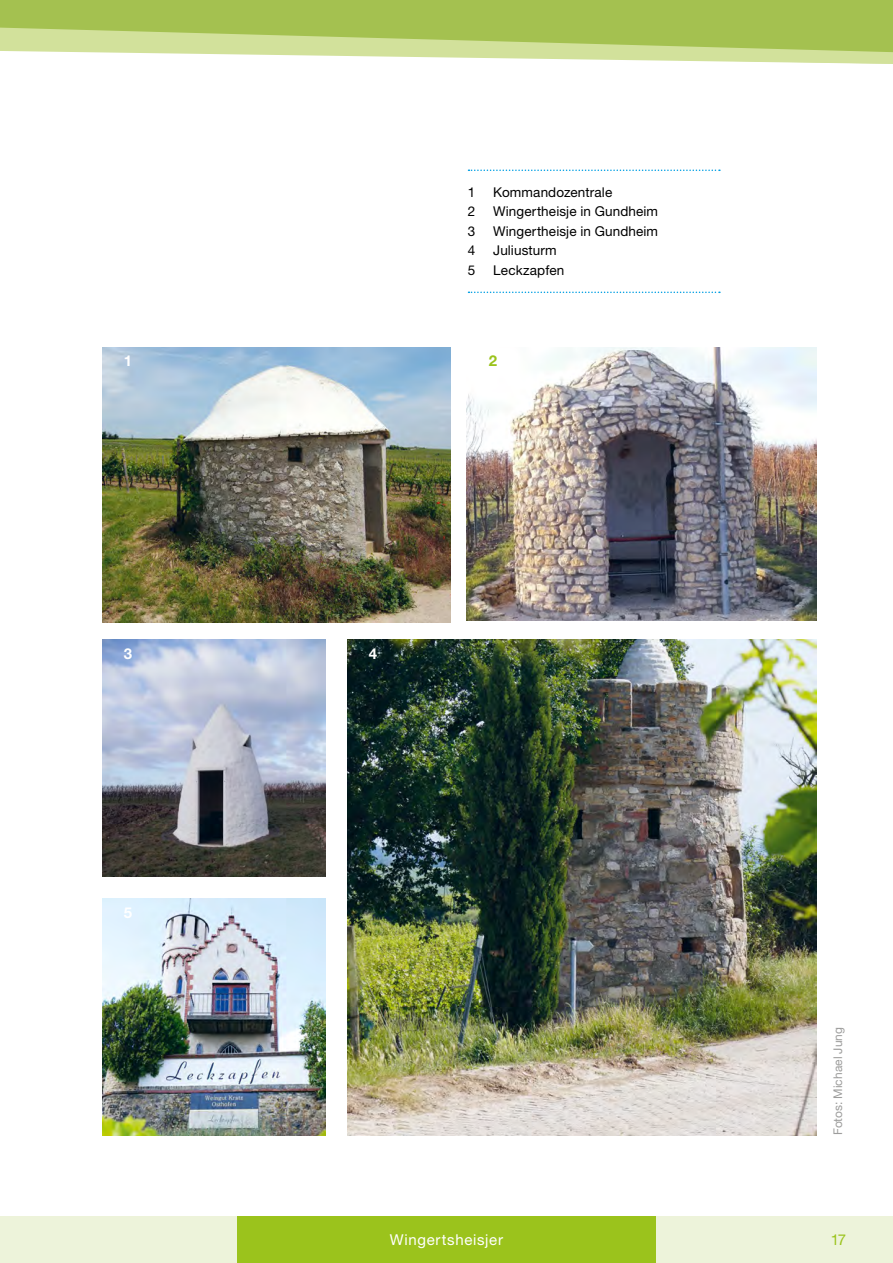
<style>
.page{position:relative;width:893px;height:1263px;background:#fff}
.page>*{position:absolute;margin:0;border:0;box-sizing:border-box;transform-origin:0 0}
.t1{font:15px "Helvetica Neue LT Pro";letter-spacing:.045em;color:#fff}
.t2{font:700 15px "Helvetica Neue LT Pro";color:#fff}
.t3{font:15px "Helvetica Neue LT Pro";color:#9bc31c}
.t4{font:700 15px "Helvetica Neue LT Pro";color:#9bc31c}
.t5{font:13.5px "Helvetica Neue LT Pro";letter-spacing:.01em;color:#000}
.t6{font:12px "Helvetica Neue LT Pro";color:#9d9d9c}
</style>
<div class="page">
<div style="left:0;top:1216px;width:893px;height:47px;background:#edf3da"></div>
<div style="left:237px;top:1216px;width:419px;height:47px;background:#9bc31c"></div>
<img style="left:347px;top:640px;width:469px;height:496px">
<img style="left:102px;top:899px;width:224px;height:237px">
<img style="left:102px;top:640px;width:224px;height:237px">
<img style="left:467px;top:347px;width:349px;height:274px">
<img style="left:102px;top:347px;width:349px;height:275px">
<svg style="left:217px;top:54px;width:676px;height:10px"></svg>
<svg style="left:0;top:0;width:893px;height:54px;background:#b0c964"></svg>
<svg style="left:468px;top:170px;width:252px;height:1px"></svg>
<svg style="left:468px;top:292px;width:252px;height:1px"></svg>
<p class="t5" style="left:468px;top:183px;width:9px">1</p>
<p class="t5" style="left:493px;top:183px;width:121px">Kommandozentrale</p>
<p class="t5" style="left:468px;top:203px;width:9px">2</p>
<p class="t5" style="left:493px;top:203px;width:166px">Wingertheisje in Gundheim</p>
<p class="t5" style="left:468px;top:222px;width:9px">3</p>
<p class="t5" style="left:493px;top:222px;width:166px">Wingertheisje in Gundheim</p>
<p class="t5" style="left:468px;top:242px;width:9px">4</p>
<p class="t5" style="left:493px;top:242px;width:65px">Juliusturm</p>
<p class="t5" style="left:468px;top:261px;width:9px">5</p>
<p class="t5" style="left:493px;top:261px;width:73px">Leckzapfen</p>
<p class="t2" style="left:124px;top:351px;width:10px">1</p>
<p class="t4" style="left:489px;top:351px;width:10px">2</p>
<p class="t2" style="left:124px;top:644px;width:10px">3</p>
<p class="t2" style="left:369px;top:644px;width:10px">4</p>
<p class="t2" style="left:124px;top:903px;width:10px">5</p>
<p class="t6" style="left:830px;top:1135px;width:110px;rotate:-90deg">Fotos: Michael Jung</p>
<p class="t1" style="left:390px;top:1230px;width:115px">Wingertsheisjer</p>
<p class="t3" style="left:831px;top:1230px;width:17px">17</p>
</div>
